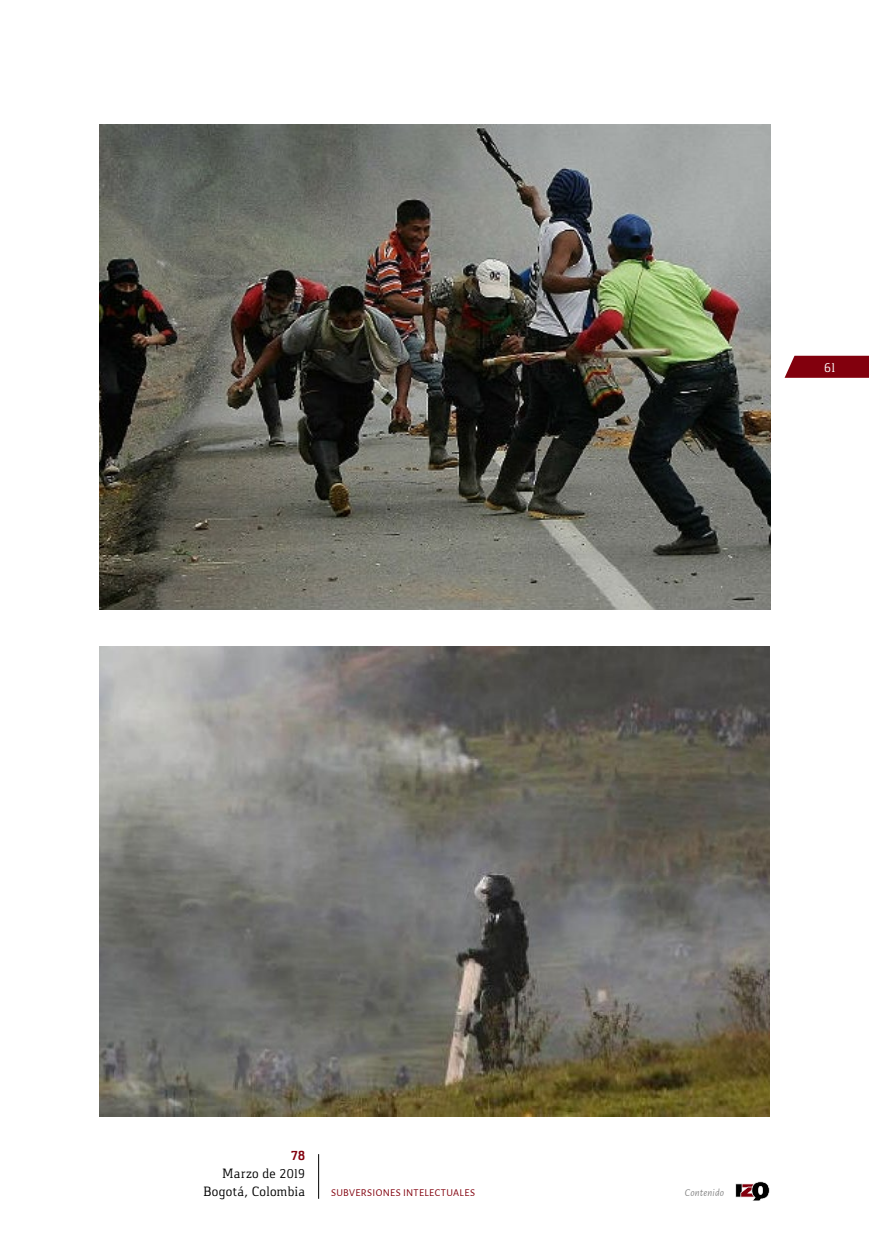
<style>
.page{position:relative;width:869px;height:1241px;background:#fff}
.page>*{position:absolute;margin:0;border:0;box-sizing:border-box;transform-origin:0 0}
.t1{font:14px/18.2px "Gaspar";letter-spacing:.01em;color:#000;text-align:right}
.t2{font:14px "Gaspar";color:#fff}
.t3{font:700 14px "Gaspar";color:#82000d}
.t4{font:10.5px "Alegreya Sans";color:#82000d}
.t5{font:italic 10.5px "Alegreya Sans";letter-spacing:.015em;color:#878787}
</style>
<div class="page">
<svg style="left:784px;top:356px;width:84px;height:22px;background:#8b121e"></svg>
<img style="left:99px;top:124px;width:671px;height:485px">
<img style="left:99px;top:646px;width:670px;height:470px">
<hr style="left:318px;top:1153px;width:1px;height:45px;background:#000">
<svg style="left:735px;top:1181px;width:34px;height:19px"></svg>
<p class="t2" style="left:823px;top:359px;width:13px">61</p>
<p class="t3" style="left:291px;top:1146px;width:15px">78</p>
<p class="t1" style="left:203px;top:1164px;width:103px">Marzo de 2019<br>Bogotá, Colombia</p>
<p class="t4" style="left:331px;top:1185px;width:13px">SUBVERSIONES</p>
<p class="t4" style="left:403px;top:1185px;width:7px">INTELECTUALES</p>
<p class="t5" style="left:684px;top:1185px;width:41px">Contenido</p>
</div>
